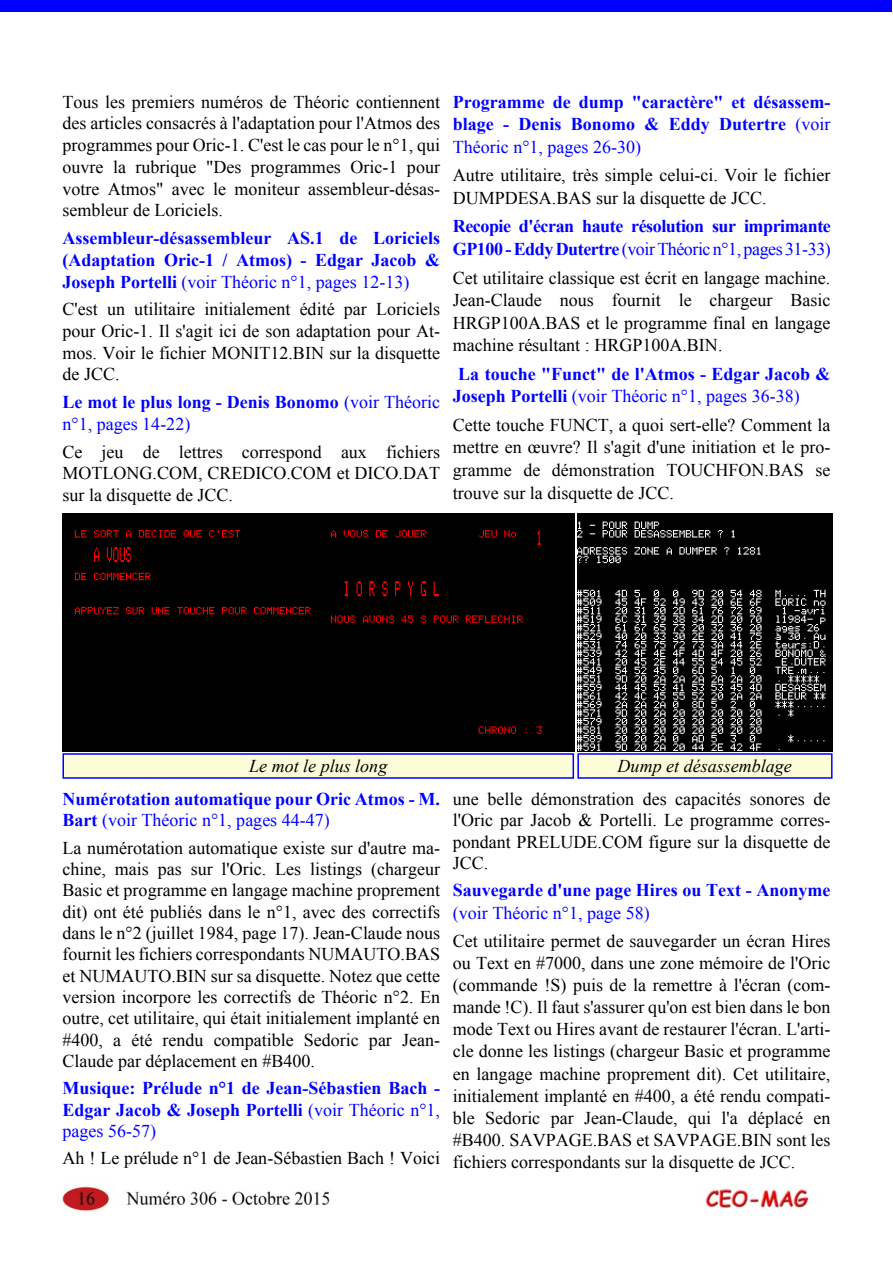
<style>
.page{position:relative;width:893px;height:1263px;background:#fff}
.page>*{position:absolute;margin:0;border:0;box-sizing:border-box;transform-origin:0 0}
.t1{font:18px/21.3px "Times New Roman";color:#000;text-align:justify}
.t2{font:700 18px/21.8px "Times New Roman";color:#00f;text-align:justify}
.t3{font:700 18px/22.5px "Times New Roman";letter-spacing:-.025em;color:#00f}
.t4{font:italic 18px "Times New Roman";color:#000}
.t5{font:18px "Times New Roman";color:#00f}
.s1{font-weight:400}
</style>
<div class="page">
<div style="left:63px;top:754px;width:510px;height:24px;background:#fcfcd8"></div>
<div style="left:63px;top:753px;width:511px;height:26px;border:2px solid #00f"></div>
<div style="left:63px;top:514px;width:511px;height:238px;background:#000"></div>
<img style="left:577px;top:514px;width:255px;height:238px">
<div style="left:578px;top:754px;width:254px;height:24px;background:#fcfcd8"></div>
<div style="left:577px;top:753px;width:255px;height:26px;border:2px solid #00f"></div>
<img style="left:62px;top:1183px;width:748px;height:28px">
<div style="left:0;top:0;width:891px;height:11px;background:#00f"></div>
<p class="t1" style="left:63px;top:93px;width:379px;line-height:21.8px">Tous les premiers numéros de Théoric contiennent des articles consacrés à l'adaptation pour l'Atmos des programmes pour Oric-1. C'est le cas pour le n°1, qui ouvre la rubrique "Des programmes Oric-1 pour votre Atmos" avec le moniteur assembleur-désas&shy;sembleur de Loriciels.</p>
<p class="t2" style="left:63px;top:229px;width:379px">Assembleur-désassembleur AS.1 de Loriciels (Adaptation Oric-1 / Atmos) - Edgar Jacob &amp; Joseph Portelli <span class="s1">(voir Théoric n°1, pages 12-13)</span></p>
<p class="t1" style="left:63px;top:300px;width:379px;line-height:21.8px">C'est un utilitaire initialement édité par Loriciels pour Oric-1. Il s'agit ici de son adaptation pour At&shy;mos. Voir le fichier MONIT12.BIN sur la disquette de JCC.</p>
<p class="t2" style="left:63px;top:393px;width:379px">Le mot le plus long - Denis Bonomo <span class="s1">(voir Théoric n°1, pages 14-22)</span></p>
<p class="t1" style="left:63px;top:442px;width:379px;line-height:21.8px">Ce jeu de lettres correspond aux fichiers MOTLONG.COM, CREDICO.COM et DICO.DAT sur la disquette de JCC.</p>
<p class="t2" style="left:453px;top:92px;width:379px;line-height:22.5px">Programme de dump "caractère" et désassem&shy;blage - Denis Bonomo &amp; Eddy Dutertre <span class="s1">(voir Théoric n°1, pages 26-30)</span></p>
<p class="t1" style="left:453px;top:166px;width:379px;line-height:22.5px">Autre utilitaire, très simple celui-ci. Voir le fichier<br>DUMPDESA.BAS sur la disquette de JCC.</p>
<p class="t3" style="left:453px;top:217px;width:380px">Recopie d'écran haute résolution sur imprimante<br>GP100 - Eddy Dutertre <span class="s1">(voir Théoric n°1, pages 31-33)</span></p>
<p class="t1" style="left:453px;top:268px;width:379px;line-height:22.5px">Cet utilitaire classique est écrit en langage machine.<br>Jean-Claude nous fournit le chargeur Basic HRGP100A.BAS et le programme final en langage machine résultant : HRGP100A.BIN.</p>
<p class="t2" style="left:453px;top:364px;width:379px;line-height:22.5px">La touche "Funct" de l'Atmos - Edgar Jacob &amp;<br>Joseph Portelli <span class="s1">(voir Théoric n°1, pages 36-38)</span></p>
<p class="t1" style="left:453px;top:415px;width:379px;line-height:22.5px">Cette touche FUNCT, a quoi sert-elle? Comment la mettre en œuvre? Il s'agit d'une initiation et le pro&shy;gramme de démonstration TOUCHFON.BAS se trouve sur la disquette de JCC.</p>
<p class="t4" style="left:249px;top:759px;width:140px">Le mot le plus long</p>
<p class="t4" style="left:618px;top:759px;width:176px">Dump et désassemblage</p>
<p class="t2" style="left:63px;top:790px;width:379px;line-height:21.3px">Numérotation automatique pour Oric Atmos - M.<br>Bart <span class="s1">(voir Théoric n°1, pages 44-47)</span></p>
<p class="t1" style="left:63px;top:839px;width:379px">La numérotation automatique existe sur d'autre ma&shy;chine, mais pas sur l'Oric. Les listings (chargeur Basic et programme en langage machine proprement dit) ont été publiés dans le n°1, avec des correctifs dans le n°2 (juillet 1984, page 17). Jean-Claude nous fournit les fichiers correspondants NUMAUTO.BAS et NUMAUTO.BIN sur sa disquette. Notez que cette version incorpore les correctifs de Théoric n°2. En outre, cet utilitaire, qui était initialement implanté en #400, a été rendu compatible Sedoric par Jean-Claude par déplacement en #B400.</p>
<p class="t2" style="left:63px;top:1079px;width:379px;line-height:21.3px">Musique: Prélude n°1 de Jean-Sébastien Bach - Edgar Jacob &amp; Joseph Portelli <span class="s1">(voir Théoric n°1, pages 56-57)</span></p>
<p class="t1" style="left:63px;top:1149px;width:379px">Ah ! Le prélude n°1 de Jean-Sébastien Bach ! Voici</p>
<p class="t1" style="left:453px;top:790px;width:379px">une belle démonstration des capacités sonores de l'Oric par Jacob &amp; Portelli. Le programme corres&shy;pondant PRELUDE.COM figure sur la disquette de JCC.</p>
<p class="t2" style="left:453px;top:881px;width:379px">Sauvegarde d'une page Hires ou Text - Anonyme</p>
<p class="t5" style="left:453px;top:906px;width:198px">(voir Théoric n°1, page 58)</p>
<p class="t1" style="left:453px;top:931px;width:379px;line-height:22.2px">Cet utilitaire permet de sauvegarder un écran Hires ou Text en #7000, dans une zone mémoire de l'Oric (commande !S) puis de la remettre à l'écran (com&shy;mande !C). Il faut s'assurer qu'on est bien dans le bon mode Text ou Hires avant de restaurer l'écran. L'arti&shy;cle donne les listings (chargeur Basic et programme en langage machine proprement dit). Cet utilitaire, initialement implanté en #400, a été rendu compati&shy;ble Sedoric par Jean-Claude, qui l'a déplacé en #B400. SAVPAGE.BAS et SAVPAGE.BIN sont les fichiers correspondants sur la disquette de JCC.</p>
</div>
